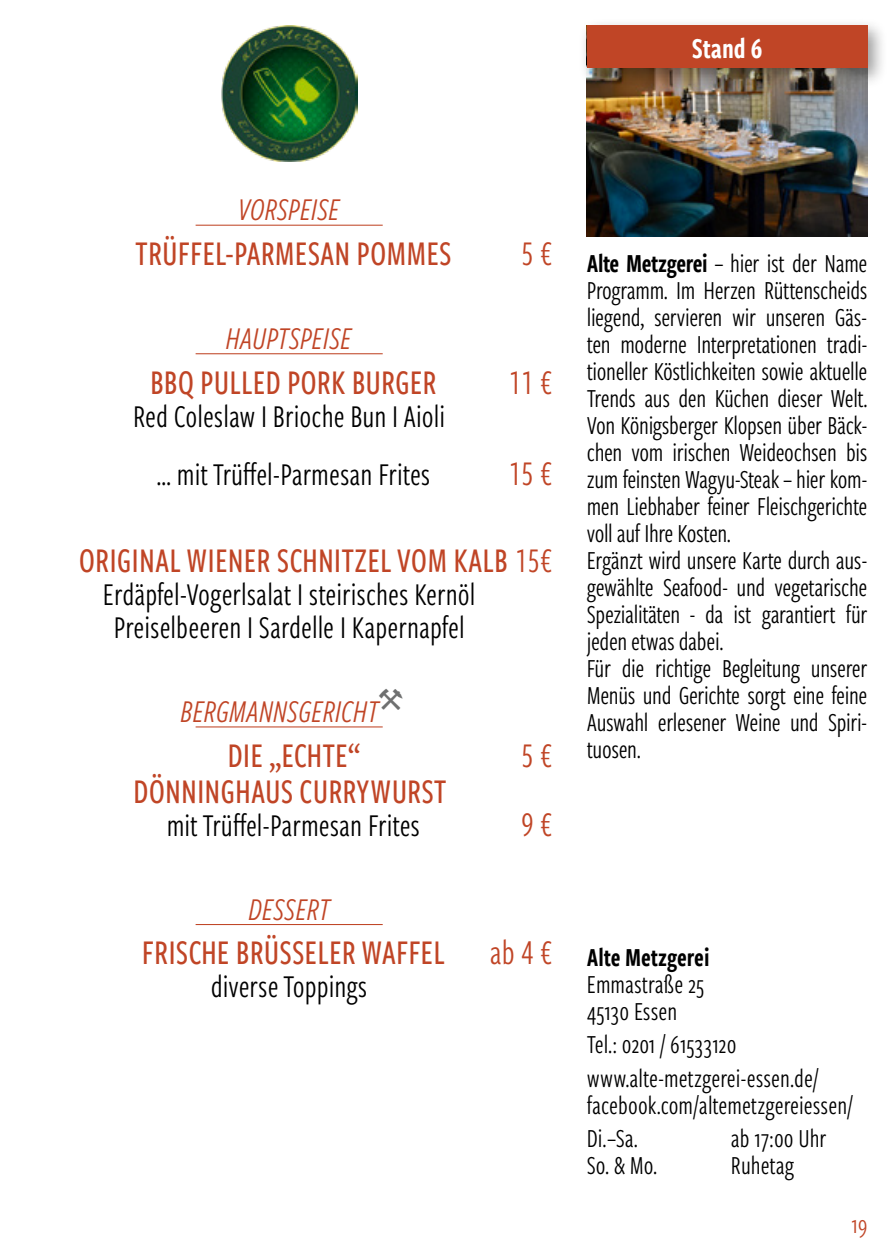
<style>
.page{position:relative;width:893px;height:1259px;background:#fff}
.page>*{position:absolute;margin:0;border:0;box-sizing:border-box;transform-origin:0 0}
._02_Men_Gang_Titel_mit_Preis{font:500 36px "Freight Sans Cmp Pro";color:#c04526}
._02b_Men_Gang_Titel_mit_Preis_Margin{font:500 36px "Freight Sans Cmp Pro";color:#c04526}
._02_Men_Gang_Titel_mit_Preis-2{font:36px "Freight Sans Cmp Pro";color:#c04526}
._03_Men_Gang_Beschreibung_mit_Absatz{font:36px "Freight Sans Cmp Pro";color:#c04526}
._02b_Men_Gang_Titel_mit_Preis_Margin-2{font:36px "Freight Sans Cmp Pro";color:#c04526}
._03_Men_Gang_Beschreibung_Margin{font:33px/33px "Freight Sans Cmp Pro";color:#000;text-align:center}
._03_Men_Gang_Beschreibung_mit_Absatz-2{font:33px "Freight Sans Cmp Pro";color:#000}
._01_Gang{font:italic 33px "Freight Sans Cmp Pro";color:#c04526}
.Standnummer{font:30px "Freight Sans Cmp Pro Semi";color:#fff}
.t1{font:27px/27px "Freight Sans Cmp Pro";letter-spacing:-.015em;color:#000}
.t2{font:27px "Freight Sans Cmp Pro";color:#c04526}
.s1{font-weight:400}
.s2{font-family:"Freight Sans Cmp Pro Semi"}
</style>
<div class="page">
<img style="left:587px;top:88px;width:280px;height:149px">
<div style="left:578px;top:17px;width:310px;height:71px;background:#000;opacity:.4"></div>
<div style="left:587px;top:26px;width:280px;height:42px;background:#c04526"></div>
<img style="left:221px;top:26px;width:136px;height:136px">
<hr style="left:196px;top:225px;width:187px;height:1px;background:#c04526">
<hr style="left:196px;top:353px;width:187px;height:1px;background:#c04526">
<hr style="left:196px;top:726px;width:187px;height:1px;background:#c04526">
<hr style="left:196px;top:924px;width:187px;height:1px;background:#c04526">
<p class="Standnummer" style="left:692px;top:28px;width:72px">Stand 6</p>
<p class="_01_Gang" style="left:238px;top:188px;width:103px">VORSPEISE</p>
<p class="_02b_Men_Gang_Titel_mit_Preis_Margin" style="left:135px;top:229px;width:318px">TRÜFFEL-PARMESAN POMMES</p>
<p class="_02b_Men_Gang_Titel_mit_Preis_Margin-2" style="left:521px;top:229px;width:33px">5 €</p>
<p class="_01_Gang" style="left:226px;top:316px;width:127px">HAUPTSPEISE</p>
<p class="_02_Men_Gang_Titel_mit_Preis" style="left:150px;top:358px;width:288px">BBQ PULLED PORK BURGER</p>
<p class="_02_Men_Gang_Titel_mit_Preis-2" style="left:509px;top:358px;width:46px">11 €</p>
<p class="_03_Men_Gang_Beschreibung_Margin" style="left:133px;top:398px;width:313px">Red Coleslaw I Brioche Bun I Aioli</p>
<p class="_03_Men_Gang_Beschreibung_mit_Absatz-2" style="left:156px;top:452px;width:276px">… mit Trüffel-Parmesan Frites</p>
<p class="_03_Men_Gang_Beschreibung_mit_Absatz" style="left:509px;top:449px;width:46px">15 €</p>
<p class="_02_Men_Gang_Titel_mit_Preis" style="left:79px;top:536px;width:475px">ORIGINAL WIENER SCHNITZEL VOM KALB <span class="s1">15€</span></p>
<p class="_03_Men_Gang_Beschreibung_Margin" style="left:103px;top:576px;width:374px">Erdäpfel-Vogerlsalat I steirisches Kernöl<br>Preiselbeeren I Sardelle I Kapernapfel</p>
<p class="_01_Gang" style="left:181px;top:689px;width:200px">BERGMANNSGERICHT</p>
<p class="_02_Men_Gang_Titel_mit_Preis" style="left:227px;top:731px;width:135px">DIE „ECHTE“</p>
<p class="_02_Men_Gang_Titel_mit_Preis-2" style="left:521px;top:731px;width:33px">5 €</p>
<p class="_02_Men_Gang_Titel_mit_Preis" style="left:133px;top:767px;width:315px">DÖNNINGHAUS CURRYWURST</p>
<p class="_03_Men_Gang_Beschreibung_mit_Absatz-2" style="left:167px;top:803px;width:255px">mit Trüffel-Parmesan Frites</p>
<p class="_03_Men_Gang_Beschreibung_mit_Absatz" style="left:521px;top:800px;width:33px">9 €</p>
<p class="_01_Gang" style="left:249px;top:887px;width:83px">DESSERT</p>
<p class="_02_Men_Gang_Titel_mit_Preis" style="left:142px;top:928px;width:412px">FRISCHE BRÜSSELER WAFFEL <span class="s1">ab 4 €</span></p>
<p class="_03_Men_Gang_Beschreibung_Margin" style="left:211px;top:968px;width:158px">diverse Toppings</p>
<p class="t1" style="left:587px;top:249px;width:282px"><span class="s2">Alte Metzgerei</span> – hier ist der Name Programm. Im Herzen Rüttenscheids liegend, servieren wir unseren Gäs&shy;ten moderne Interpretationen tradi&shy;tioneller Köstlichkeiten sowie aktuelle Trends aus den Küchen dieser Welt.<br>Von Königsberger Klopsen über Bäck&shy;chen vom irischen Weideochsen bis zum feinsten Wagyu-Steak – hier kom&shy;men Liebhaber feiner Fleischgerichte voll auf Ihre Kosten.<br>Ergänzt wird unsere Karte durch aus&shy;gewählte Seafood- und vegetarische Spezialitäten - da ist garantiert für jeden etwas dabei.<br>Für die richtige Begleitung unserer Menüs und Gerichte sorgt eine feine Auswahl erlesener Weine und Spiri&shy;tuosen.</p>
<p class="t1" style="left:587px;top:942px;width:124px"><span class="s2">Alte Metzgerei<br></span>Emmastraße 25<br>45130 Essen</p>
<p class="t1" style="left:587px;top:1026px;width:233px;line-height:33.3px">Tel.: 0201 / 61533120 www.alte-metzgerei-essen.de/</p>
<p class="t1" style="left:587px;top:1087px;width:268px;line-height:33.3px">facebook.com/altemetzgereiessen/<br>Di.–Sa.</p>
<p class="t1" style="left:731px;top:1123px;width:97px">ab 17:00 Uhr</p>
<p class="t1" style="left:587px;top:1150px;width:72px">So. &amp; Mo.</p>
<p class="t1" style="left:731px;top:1150px;width:65px">Ruhetag</p>
<p class="t2" style="left:851px;top:1206px;width:18px">19</p>
</div>
